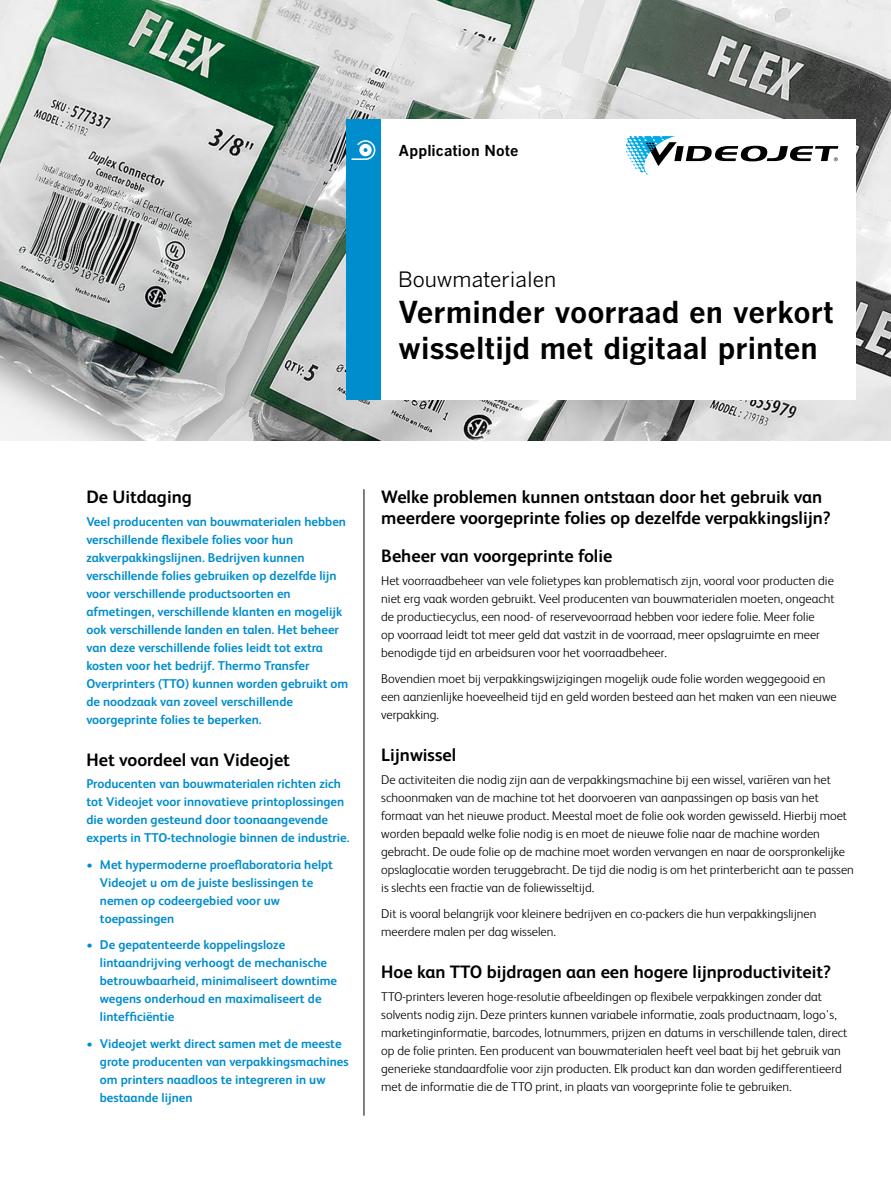
<style>
.page{position:relative;width:891px;height:1188px;background:#fff}
.page>*{position:absolute;margin:0;border:0;box-sizing:border-box;transform-origin:0 0}
.t1{font:30px/36px "Benton Got Bol";color:#000}
.t2{font:21px "Benton Got Reg";color:#000}
.t3{font:700 18px/21px "FS Albert";color:#000}
.t4{font:15px "Benton Got Bol";letter-spacing:.005em;color:#000}
.t5{font:300 12.75px/18px "FS Albert";color:#000}
.t6{font:700 12.75px/18px "FS Albert";color:#008dcd}
</style>
<div class="page">
<img style="left:0;top:0;width:891px;height:441px">
<div style="left:381px;top:119px;width:474px;height:281px;background:#fff"></div>
<div style="left:347px;top:119px;width:34px;height:281px;background:#008dcd"></div>
<svg style="left:626px;top:136px;width:212px;height:39px"></svg>
<svg style="left:351px;top:140px;width:24px;height:20px"></svg>
<hr style="left:364px;top:489px;width:1px;height:627px;background:#000">
<p class="t4" style="left:399px;top:141px;width:122px">Application Note</p>
<h2 class="t2" style="left:398px;top:267px;width:160px">Bouwmaterialen</h2>
<h1 class="t1" style="left:398px;top:293px;width:438px">Verminder voorraad en verkort wisseltijd met digitaal printen</h1>
<h3 class="t3" style="left:86px;top:486px;width:107px">De Uitdaging</h3>
<p class="t6" style="left:86px;top:512px;width:264px">Veel producenten van bouwmaterialen hebben verschillende flexibele folies voor hun zakverpakkingslijnen. Bedrijven kunnen verschillende folies gebruiken op dezelfde lijn voor verschillende productsoorten en afmetingen, verschillende klanten en mogelijk ook verschillende landen en talen. Het beheer van deze verschillende folies leidt tot extra kosten voor het bedrijf. Thermo Transfer Overprinters (TTO) kunnen worden gebruikt om de noodzaak van zoveel verschillende voorgeprinte folies te beperken.</p>
<h3 class="t3" style="left:86px;top:749px;width:205px">Het voordeel van Videojet</h3>
<p class="t6" style="left:86px;top:775px;width:265px">Producenten van bouwmaterialen richten zich tot Videojet voor innovatieve printoplossingen die worden gesteund door toonaangevende experts in TTO-technologie binnen de industrie.</p>
<p class="t6" style="left:100px;top:855px;width:235px;text-indent:-14px">• Met hypermoderne proeflaboratoria helpt<br>Videojet u om de juiste beslissingen te nemen op codeergebied voor uw toepassingen</p>
<p class="t6" style="left:100px;top:936px;width:239px;text-indent:-14px">• De gepatenteerde koppelingsloze lintaandrijving verhoogt de mechanische betrouwbaarheid, minimaliseert downtime wegens onderhoud en maximaliseert de lintefficiëntie</p>
<p class="t6" style="left:100px;top:1034px;width:250px;text-indent:-14px">• Videojet werkt direct samen met de meeste grote producenten van verpakkingsmachines om printers naadloos te integreren in uw bestaande lijnen</p>
<h3 class="t3" style="left:381px;top:486px;width:451px">Welke problemen kunnen ontstaan door het gebruik van meerdere voorgeprinte folies op dezelfde verpakkingslijn?</h3>
<h3 class="t3" style="left:381px;top:545px;width:233px">Beheer van voorgeprinte folie</h3>
<p class="t5" style="left:381px;top:571px;width:455px">Het voorraadbeheer van vele folietypes kan problematisch zijn, vooral voor producten die niet erg vaak worden gebruikt. Veel producenten van bouwmaterialen moeten, ongeacht de productiecyclus, een nood- of reservevoorraad hebben voor iedere folie. Meer folie<br>op voorraad leidt tot meer geld dat vastzit in de voorraad, meer opslagruimte en meer benodigde tijd en arbeidsuren voor het voorraadbeheer.</p>
<p class="t5" style="left:381px;top:670px;width:457px">Bovendien moet bij verpakkingswijzigingen mogelijk oude folie worden weggegooid en een aanzienlijke hoeveelheid tijd en geld worden besteed aan het maken van een nieuwe verpakking.</p>
<h3 class="t3" style="left:381px;top:744px;width:76px">Lijnwissel</h3>
<p class="t5" style="left:381px;top:770px;width:474px">De activiteiten die nodig zijn aan de verpakkingsmachine bij een wissel, variëren van het schoonmaken van de machine tot het doorvoeren van aanpassingen op basis van het formaat van het nieuwe product. Meestal moet de folie ook worden gewisseld. Hierbij moet worden bepaald welke folie nodig is en moet de nieuwe folie naar de machine worden gebracht. De oude folie op de machine moet worden vervangen en naar de oorspronkelijke opslaglocatie worden teruggebracht. De tijd die nodig is om het printerbericht aan te passen is slechts een fractie van de foliewisseltijd.</p>
<p class="t5" style="left:381px;top:905px;width:437px">Dit is vooral belangrijk voor kleinere bedrijven en co-packers die hun verpakkingslijnen meerdere malen per dag wisselen.</p>
<h3 class="t3" style="left:381px;top:962px;width:452px">Hoe kan TTO bijdragen aan een hogere lijnproductiviteit?</h3>
<p class="t5" style="left:381px;top:987px;width:468px">TTO-printers leveren hoge-resolutie afbeeldingen op flexibele verpakkingen zonder dat solvents nodig zijn. Deze printers kunnen variabele informatie, zoals productnaam, logo's, marketinginformatie, barcodes, lotnummers, prijzen en datums in verschillende talen, direct op de folie printen. Een producent van bouwmaterialen heeft veel baat bij het gebruik van generieke standaardfolie voor zijn producten. Elk product kan dan worden gedifferentieerd met de informatie die de TTO print, in plaats van voorgeprinte folie te gebruiken.</p>
</div>
